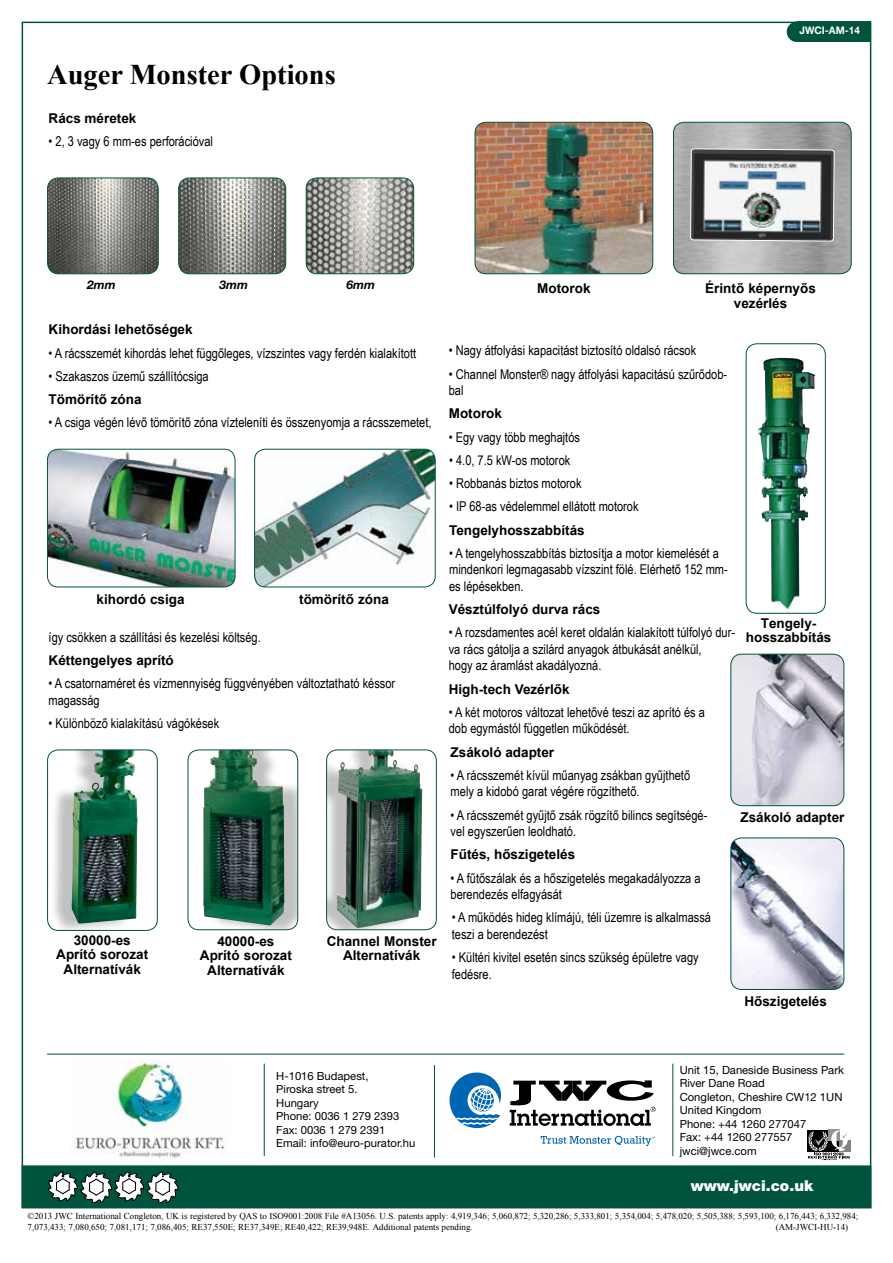
<style>
.page{position:relative;width:893px;height:1263px;background:#fff}
.page>*{position:absolute;margin:0;border:0;box-sizing:border-box;transform-origin:0 0}
.t1{font:700 28.5px "Times New Roman";color:#000}
.t2{font:900 15px "Helvetica Neue LT Std";color:#fff}
.t3{font:13.5px/16.5px "Arial Narrow";color:#000}
.t4{font:700 13.5px/14.4px "Arial";color:#000;text-align:center}
.t5{font:italic 700 12px "Helvetica Neue LT Std";color:#000}
.t6{font:11.25px/13.5px "Helvetica Neue LT Std";color:#000}
.t7{font:700 10.5px "Helvetica Neue LT Std";color:#fff;scale:.95 1}
.t8{font:9px/10.8px "Times New Roman";color:#000}
</style>
<div class="page">
<div style="left:209px;top:750px;width:89px;height:180px;background:#000;opacity:.25"></div>
<img style="left:203px;top:751px;width:81px;height:175px">
<div style="left:187px;top:749px;width:111px;height:181px;border:1px solid #00533d;border-radius:11px"></div>
<div style="left:49px;top:750px;width:82px;height:180px;background:#000;opacity:.25"></div>
<img style="left:71px;top:751px;width:67px;height:173px">
<div style="left:47px;top:749px;width:111px;height:182px;border:1px solid #00533d;border-radius:11px"></div>
<img style="left:47px;top:449px;width:188px;height:138px">
<div style="left:47px;top:449px;width:188px;height:138px;border:1px solid #00533d;border-radius:11px"></div>
<img style="left:48px;top:179px;width:109px;height:95px">
<div style="left:47px;top:177px;width:112px;height:97px;border:1px solid #00533d;border-radius:11px"></div>
<img style="left:180px;top:179px;width:106px;height:95px">
<div style="left:178px;top:177px;width:108px;height:97px;border:1px solid #00533d;border-radius:11px"></div>
<img style="left:306px;top:179px;width:108px;height:95px">
<div style="left:306px;top:177px;width:108px;height:97px;border:1px solid #00533d;border-radius:11px"></div>
<img style="left:255px;top:449px;width:180px;height:138px">
<div style="left:254px;top:449px;width:182px;height:138px;border:1px solid #00533d;border-radius:11px"></div>
<div style="left:327px;top:750px;width:89px;height:180px;background:#000;opacity:.25"></div>
<img style="left:338px;top:751px;width:36px;height:119px">
<div style="left:326px;top:749px;width:111px;height:181px;border:1px solid #00533d;border-radius:11px"></div>
<img style="left:758px;top:358px;width:57px;height:254px">
<div style="left:746px;top:343px;width:80px;height:271px;border:1px solid #00533d;border-radius:11px"></div>
<img style="left:732px;top:654px;width:112px;height:152px">
<div style="left:730px;top:654px;width:114px;height:152px;border:1px solid #00533d;border-radius:11px"></div>
<img style="left:732px;top:839px;width:112px;height:150px">
<div style="left:730px;top:837px;width:114px;height:153px;border:1px solid #00533d;border-radius:11px"></div>
<hr style="left:672px;top:1063px;width:1px;height:93px;background:#00533d">
<hr style="left:264px;top:1063px;width:1px;height:93px;background:#00533d">
<hr style="left:47px;top:1054px;width:797px;height:1px;background:#00533d">
<svg style="left:449px;top:1072px;width:206px;height:56px"></svg>
<svg style="left:541px;top:1136px;width:114px;height:10px"></svg>
<div style="left:807px;top:1130px;width:22px;height:21px;background:#000"></div>
<svg style="left:808px;top:1130px;width:43px;height:31px"></svg>
<hr style="left:434px;top:1065px;width:1px;height:92px;background:#00533d">
<div style="left:22px;top:1165px;width:849px;height:43px;background:#00533d;border:2px solid #00533d"></div>
<svg style="left:48px;top:1171px;width:130px;height:31px"></svg>
<img style="left:72px;top:1059px;width:153px;height:100px">
<div style="left:797px;top:22px;width:74px;height:20px;background:#00533d"></div>
<div style="left:787px;top:22px;width:20px;height:20px;background:#00533d;border-radius:50%"></div>
<img style="left:673px;top:122px;width:177px;height:152px">
<svg style="left:690px;top:124px;width:145px;height:148px;background:#a9a9a9"></svg>
<img style="left:694px;top:151px;width:137px;height:88px">
<div style="left:742px;top:189px;width:40px;height:40px;border:1px solid #fff;border-radius:50%"></div>
<div style="left:673px;top:122px;width:179px;height:152px;border:1px solid #00533d;border-radius:11px"></div>
<img style="left:475px;top:122px;width:178px;height:152px">
<div style="left:475px;top:122px;width:178px;height:152px;border:1px solid #00533d;border-radius:11px"></div>
<h1 class="t1" style="left:47px;top:55px;width:290px">Auger Monster Options</h1>
<p class="t4" style="left:49px;top:111px;width:89px">Rács méretek</p>
<p class="t3" style="left:49px;top:133px;width:166px">• 2, 3 vagy 6 mm-es perforációval</p>
<p class="t7" style="left:799px;top:24px;width:65px">JWCI-AM-14</p>
<p class="t5" style="left:87px;top:277px;width:30px">2mm</p>
<p class="t5" style="left:219px;top:277px;width:30px">3mm</p>
<p class="t5" style="left:347px;top:277px;width:30px">6mm</p>
<p class="t4" style="left:49px;top:323px;width:146px">Kihordási lehetőségek</p>
<p class="t3" style="left:49px;top:344px;width:369px">• A rácsszemét kihordás lehet függőleges, vízszintes vagy ferdén kialakított</p>
<p class="t3" style="left:49px;top:367px;width:162px">• Szakaszos üzemű szállítócsiga</p>
<p class="t4" style="left:49px;top:393px;width:95px">Tömörítő zóna</p>
<p class="t3" style="left:49px;top:414px;width:384px">• A csiga végén lévő tömörítő zóna vízteleníti és összenyomja a rácsszemetet,</p>
<p class="t4" style="left:96px;top:593px;width:90px">kihordó csiga</p>
<p class="t4" style="left:299px;top:592px;width:91px">tömörítő zóna</p>
<p class="t3" style="left:49px;top:628px;width:214px">így csökken a szállítási és kezelési költség.</p>
<p class="t4" style="left:49px;top:654px;width:127px">Kéttengelyes aprító</p>
<p class="t3" style="left:49px;top:675px;width:348px">• A csatornaméret és vízmennyiség függvényében változtatható késsor magasság</p>
<p class="t3" style="left:49px;top:715px;width:172px">• Különböző kialakítású vágókések</p>
<p class="t4" style="left:56px;top:933px;width:93px">30000-es<br>Aprító sorozat<br>Alternatívák</p>
<p class="t4" style="left:200px;top:934px;width:93px">40000-es<br>Aprító sorozat<br>Alternatívák</p>
<p class="t4" style="left:327px;top:934px;width:111px">Channel Monster<br>Alternatívák</p>
<p class="t4" style="left:537px;top:282px;width:55px">Motorok</p>
<p class="t4" style="left:705px;top:282px;width:112px">Érintő képernyős vezérlés</p>
<p class="t3" style="left:449px;top:342px;width:249px">• Nagy átfolyási kapacitást biztosító oldalsó rácsok</p>
<p class="t3" style="left:449px;top:365px;width:280px">• Channel Monster® nagy átfolyási kapacitású szűrődob&shy;bal</p>
<p class="t4" style="left:449px;top:407px;width:55px">Motorok</p>
<p class="t3" style="left:449px;top:428px;width:133px">• Egy vagy több meghajtós</p>
<p class="t3" style="left:449px;top:451px;width:123px">• 4.0, 7.5 kW-os motorok</p>
<p class="t3" style="left:449px;top:475px;width:134px">• Robbanás biztos motorok</p>
<p class="t3" style="left:449px;top:498px;width:191px">• IP 68-as védelemmel ellátott motorok</p>
<p class="t4" style="left:449px;top:523px;width:137px">Tengelyhosszabbítás</p>
<p class="t3" style="left:449px;top:544px;width:280px">• A tengelyhosszabbítás biztosítja a motor kiemelését a mindenkori legmagasabb vízszint fölé. Elérhető 152 mm&shy;es lépésekben.</p>
<p class="t4" style="left:449px;top:603px;width:153px">Vésztúlfolyó durva rács</p>
<p class="t3" style="left:449px;top:624px;width:288px">• A rozsdamentes acél keret oldalán kialakított túlfolyó dur&shy;va rács gátolja a szilárd anyagok átbukását anélkül,<br>hogy az áramlást akadályozná.</p>
<p class="t4" style="left:449px;top:682px;width:122px">High-tech Vezérlők</p>
<p class="t3" style="left:449px;top:703px;width:258px">• A két motoros változat lehetővé teszi az aprító és a dob egymástól független működését.</p>
<p class="t4" style="left:451px;top:745px;width:105px">Zsákoló adapter</p>
<p class="t3" style="left:451px;top:766px;width:241px">• A rácsszemét kívül műanyag zsákban gyűjthető mely a kidobó garat végére rögzíthető.</p>
<p class="t3" style="left:451px;top:806px;width:258px">• A rácsszemét gyűjtő zsák rögzítő bilincs segítségé&shy;vel egyszerűen leoldható.</p>
<p class="t4" style="left:451px;top:848px;width:126px">Fűtés, hőszigetelés</p>
<p class="t3" style="left:451px;top:869px;width:252px">• A fűtőszálak és a hőszigetelés megakadályozza a berendezés elfagyását</p>
<p class="t3" style="left:452px;top:909px;width:261px">• A működés hideg klímájú, téli üzemre is alkalmassá teszi a berendezést</p>
<p class="t3" style="left:452px;top:949px;width:248px">• Kültéri kivitel esetén sincs szükség épületre vagy fedésre.</p>
<p class="t4" style="left:746px;top:616px;width:87px">Tengely&shy;hosszabbítás</p>
<p class="t4" style="left:740px;top:810px;width:105px">Zsákoló adapter</p>
<p class="t4" style="left:744px;top:994px;width:84px">Hőszigetelés</p>
<p class="t6" style="left:276px;top:1069px;width:141px">H-1016 Budapest,<br>Piroska street 5.<br>Hungary<br>Phone: 0036 1 279 2393<br>Fax: 0036 1 279 2391<br>Email: info@euro-purator.hu</p>
<p class="t6" style="left:680px;top:1063px;width:166px">Unit 15, Daneside Business Park<br>River Dane Road<br>Congleton, Cheshire CW12 1UN<br>United Kingdom<br>Phone: +44 1260 277047<br>Fax: +44 1260 277557 jwci@jwce.com</p>
<p class="t2" style="left:691px;top:1177px;width:124px">www.jwci.co.uk</p>
<p class="t8" style="left:28px;top:1210px;width:832px">©2013 JWC International Congleton, UK is registered by QAS to ISO9001:2008 File #A13056. U.S. patents apply: 4,919,346; 5,060,872; 5,320,286; 5,333,801; 5,354,004; 5,478,020; 5,505,388; 5,593,100; 6,176,443; 6,332,984;<br>7,073,433; 7,080,650; 7,081,171; 7,086,405; RE37,550E; RE37,349E; RE40,422; RE39,948E. Additional patents pending.</p>
<p class="t8" style="left:776px;top:1221px;width:74px">(AM-JWCI-HU-14)</p>
</div>
